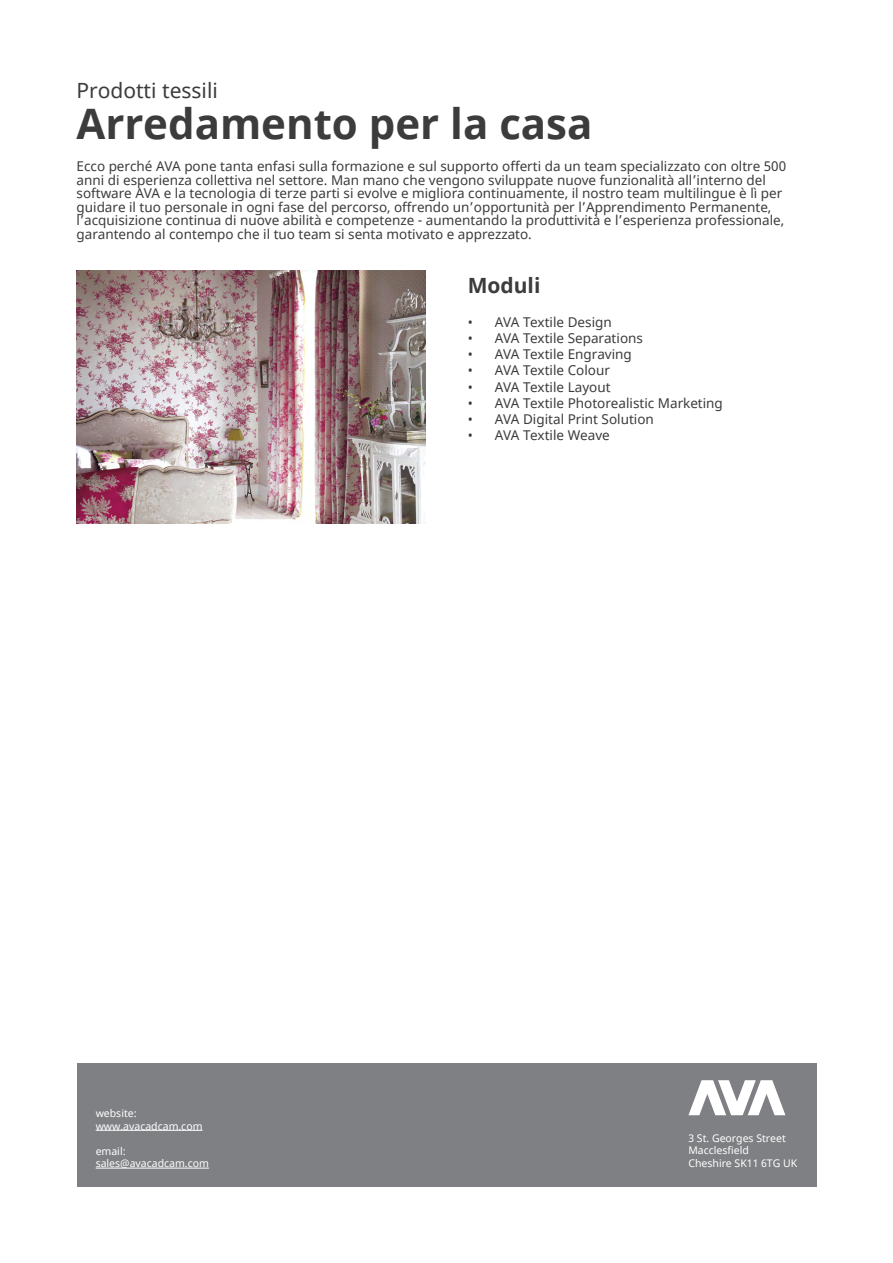
<style>
.page{position:relative;width:893px;height:1263px;background:#fff}
.page>*{position:absolute;margin:0;border:0;box-sizing:border-box;transform-origin:0 0}
.t1{font:700 42px "Noto Sans";color:#3c3c3c}
.t2{font:21px "Noto Sans";color:#3c3c3c}
.t3{font:700 21px "Noto Sans";color:#3c3c3c}
.t4{font:13.5px/13.5px "Noto Sans";color:#3c3c3c}
.t5{font:10.5px/12.6px "Noto Sans";color:#fff}
</style>
<div class="page">
<div style="left:77px;top:1063px;width:739px;height:123px;background:#7e8083"></div>
<img style="left:77px;top:270px;width:348px;height:253px">
<svg style="left:688px;top:1080px;width:97px;height:35px"></svg>
<hr style="left:96px;top:1130px;width:107px;height:1px;background:#fff">
<hr style="left:96px;top:1168px;width:113px;height:1px;background:#fff">
<h2 class="t2" style="left:77px;top:76px;width:143px">Prodotti tessili</h2>
<h1 class="t1" style="left:77px;top:94px;width:517px">Arredamento per la casa</h1>
<p class="t4" style="left:77px;top:160px;width:711px">Ecco perché AVA pone tanta enfasi sulla formazione e sul supporto offerti da un team specializzato con oltre 500 anni di esperienza collettiva nel settore. Man mano che vengono sviluppate nuove funzionalità all’interno del software AVA e la tecnologia di terze parti si evolve e migliora continuamente, il nostro team multilingue è lì per guidare il tuo personale in ogni fase del percorso, offrendo un’opportunità per l’Apprendimento Permanente, l’acquisizione continua di nuove abilità e competenze - aumentando la produttività e l’esperienza professionale, garantendo al contempo che il tuo team si senta motivato e apprezzato.</p>
<h2 class="t3" style="left:468px;top:270px;width:74px">Moduli</h2>
<p class="t4" style="left:468px;top:316px;width:146px">• AVA Textile Design</p>
<p class="t4" style="left:468px;top:332px;width:177px">• AVA Textile Separations</p>
<p class="t4" style="left:468px;top:348px;width:166px">• AVA Textile Engraving</p>
<p class="t4" style="left:468px;top:364px;width:144px">• AVA Textile Colour</p>
<p class="t4" style="left:468px;top:380px;width:144px">• AVA Textile Layout</p>
<p class="t4" style="left:468px;top:397px;width:257px">• AVA Textile Photorealistic Marketing</p>
<p class="t4" style="left:468px;top:413px;width:188px">• AVA Digital Print Solution</p>
<p class="t4" style="left:468px;top:429px;width:144px">• AVA Textile Weave</p>
<p class="t5" style="left:96px;top:1107px;width:108px">website: www.avacadcam.com</p>
<p class="t5" style="left:96px;top:1145px;width:115px">email: sales@avacadcam.com</p>
<p class="t5" style="left:688px;top:1132px;width:110px">3 St. Georges Street<br>Macclesfield<br>Cheshire SK11 6TG UK</p>
</div>
